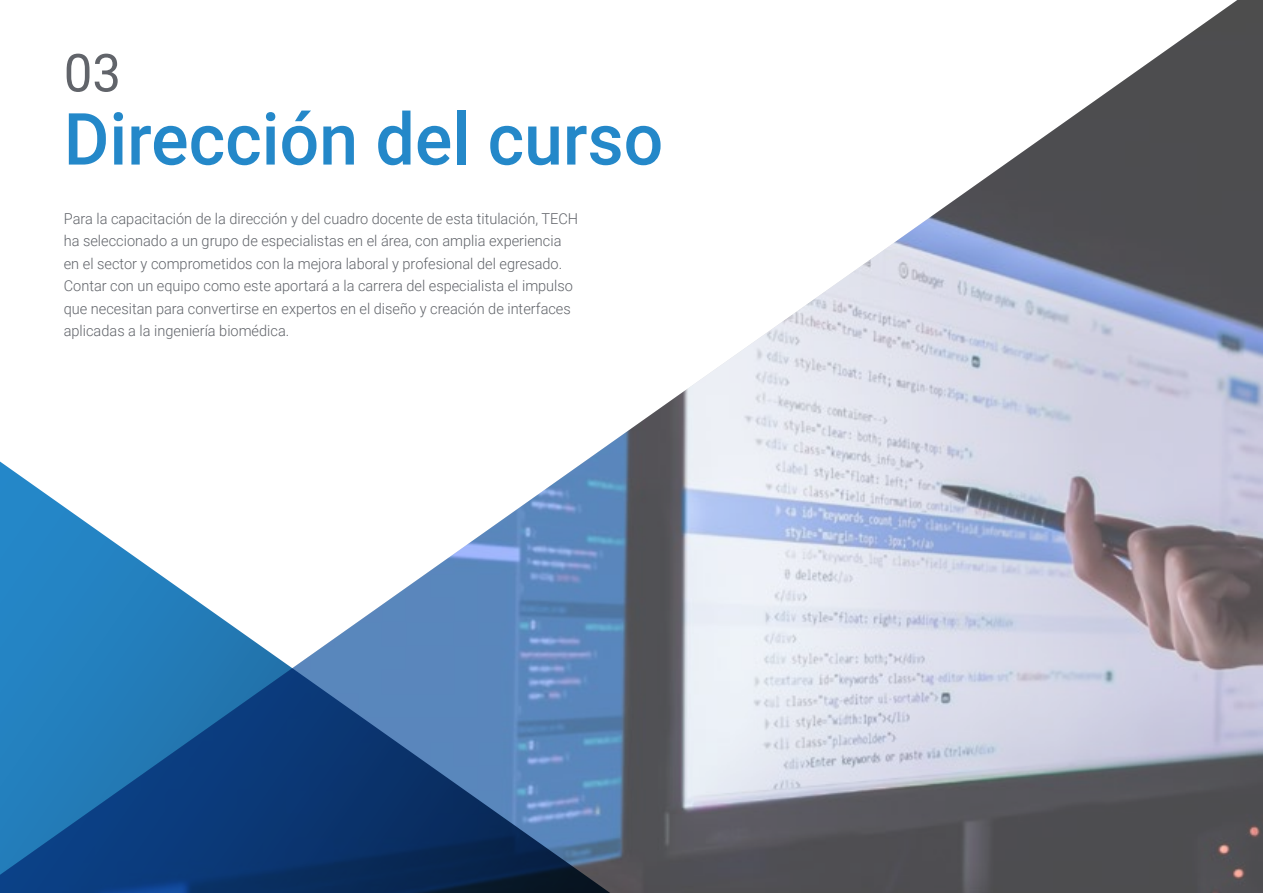
<style>
.page{position:relative;width:1263px;height:893px;background:#fff}
.page>*{position:absolute;margin:0;border:0;box-sizing:border-box;transform-origin:0 0}
.t1{font:500 72px "Roboto";color:#2488c9}
.t2{font:52.5px "Roboto";color:#61646a}
.t3{font:300 15px/22.5px "Roboto";color:#61646a}
</style>
<div class="page">
<img style="left:606px;top:0;width:657px;height:893px">
<svg style="left:0;top:446px;width:640px;height:447px"></svg>
<h2 class="t2" style="left:64px;top:36px;width:59px">03</h2>
<h1 class="t1" style="left:64px;top:89px;width:601px">Dirección del curso</h1>
<p class="t3" style="left:64px;top:207px;width:516px">Para la capacitación de la dirección y del cuadro docente de esta titulación, TECH ha seleccionado a un grupo de especialistas en el área, con amplia experiencia en el sector y comprometidos con la mejora laboral y profesional del egresado.<br>Contar con un equipo como este aportará a la carrera del especialista el impulso que necesitan para convertirse en expertos en el diseño y creación de interfaces aplicadas a la ingeniería biomédica.</p>
</div>
